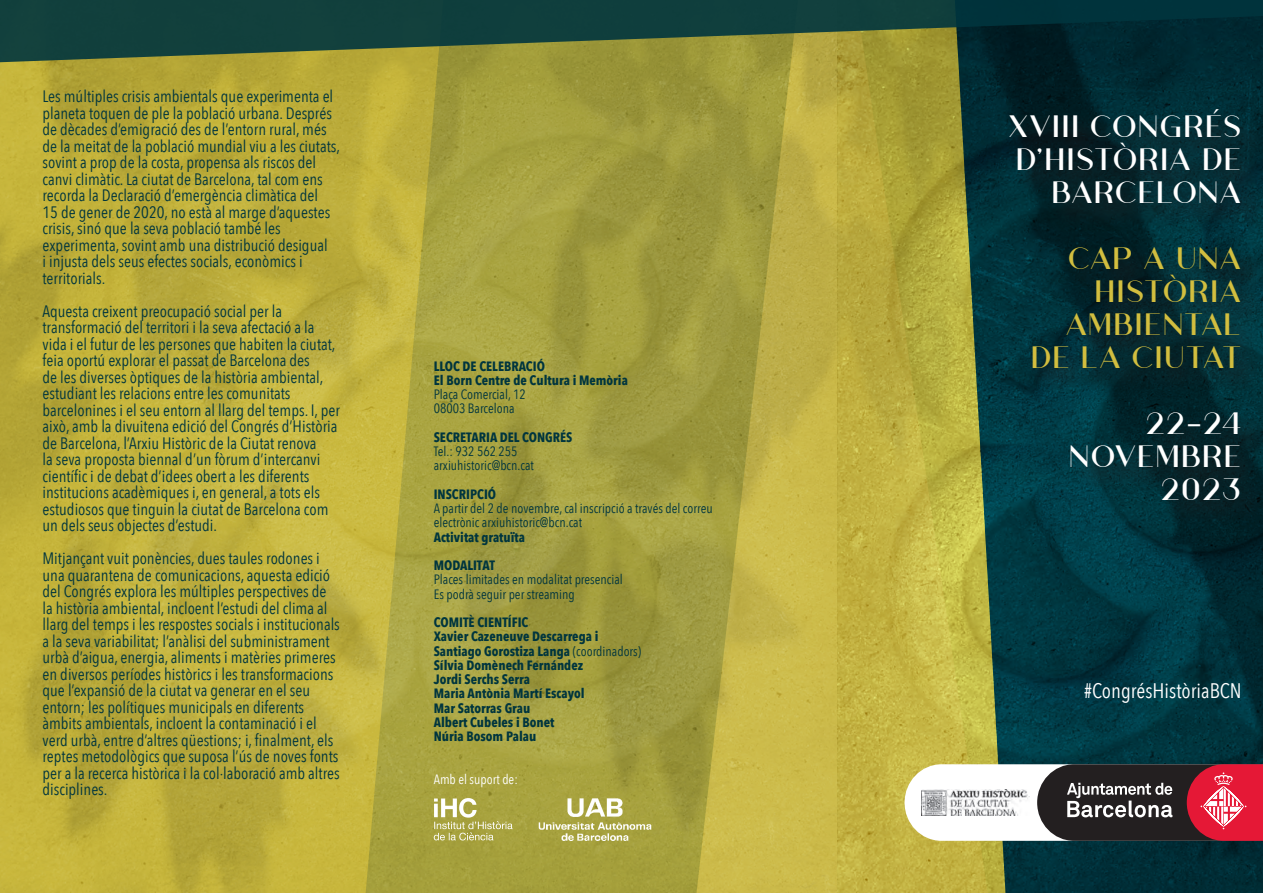
<style>
.page{position:relative;width:1263px;height:893px;background:#fff}
.page>*{position:absolute;margin:0;border:0;box-sizing:border-box;transform-origin:0 0}
.t1{font:33px/33px "Athena";color:#fff;text-align:right}
.t2{font:33px/33px "Athena";color:#d2be3f;text-align:right}
.t3{font:21px "Avenir Next Condensed";color:#fff}
.t4{font:16.5px/16.5px "Avenir Next Condensed";color:#00353e}
.t5{font:700 13.5px/14.2px "Avenir Next Condensed";color:#00353e}
.t6{font:13.5px/14.2px "Avenir Next Condensed";color:#00353e}
.t7{font:13.5px "Avenir Next Condensed";color:#fff}
.s1{font-weight:400}
</style>
<div class="page">
<img style="left:0;top:63px;width:859px;height:830px">
<img style="left:859px;top:63px;width:404px;height:830px">
<svg style="left:0;top:0;width:1263px;height:63px;background:#2d4e38"></svg>
<svg style="left:1005px;top:105px;width:258px;height:425px;background:#022c33"></svg>
<svg style="left:904px;top:764px;width:359px;height:77px"></svg>
<img style="left:922px;top:789px;width:107px;height:27px">
<img style="left:538px;top:798px;width:113px;height:42px">
<svg style="left:434px;top:798px;width:79px;height:42px;background:#b9b566"></svg>
<p class="t4" style="left:43px;top:87px;width:299px">Les múltiples crisis ambientals que experimenta el planeta toquen de ple la població urbana. Després de dècades d’emigració des de l’entorn rural, més de la meitat de la població mundial viu a les ciutats, sovint a prop de la costa, propensa als riscos del canvi climàtic. La ciutat de Barcelona, tal com ens recorda la Declaració d’emergència climàtica del<br>15 de gener de 2020, no està al marge d’aquestes crisis, sinó que la seva població també les experimenta, sovint amb una distribució desigual<br>i injusta dels seus efectes socials, econòmics i territorials.</p>
<p class="t4" style="left:43px;top:302px;width:299px">Aquesta creixent preocupació social per la transformació del territori i la seva afectació a la vida i el futur de les persones que habiten la ciutat, feia oportú explorar el passat de Barcelona des<br>de les diverses òptiques de la història ambiental, estudiant les relacions entre les comunitats barcelonines i el seu entorn al llarg del temps. I, per això, amb la divuitena edició del Congrés d’Història de Barcelona, l’Arxiu Històric de la Ciutat renova<br>la seva proposta biennal d’un fòrum d’intercanvi científic i de debat d’idees obert a les diferents institucions acadèmiques i, en general, a tots els estudiosos que tinguin la ciutat de Barcelona com un dels seus objectes d’estudi.</p>
<p class="t4" style="left:43px;top:549px;width:299px">Mitjançant vuit ponències, dues taules rodones i una quarantena de comunicacions, aquesta edició del Congrés explora les múltiples perspectives de la història ambiental, incloent l’estudi del clima al llarg del temps i les respostes socials i institucionals a la seva variabilitat; l’anàlisi del subministrament urbà d’aigua, energia, aliments i matèries primeres en diversos períodes històrics i les transformacions que l’expansió de la ciutat va generar en el seu entorn; les polítiques municipals en diferents àmbits ambientals, incloent la contaminació i el verd urbà, entre d’altres qüestions; i, finalment, els reptes metodològics que suposa l’ús de noves fonts per a la recerca històrica i la col·laboració amb altres disciplines.</p>
<p class="t5" style="left:434px;top:359px;width:196px">LLOC DE CELEBRACIÓ<br>El Born Centre de Cultura i Memòria</p>
<p class="t6" style="left:434px;top:387px;width:93px">Plaça Comercial, 12<br>08003 Barcelona</p>
<p class="t5" style="left:434px;top:430px;width:140px">SECRETARIA DEL CONGRÉS</p>
<p class="t6" style="left:434px;top:444px;width:102px">Tel.: 932 562 255 arxiuhistoric@bcn.cat</p>
<p class="t5" style="left:434px;top:487px;width:64px">INSCRIPCIÓ</p>
<p class="t6" style="left:434px;top:501px;width:281px">A partir del 2 de novembre, cal inscripció a través del correu electrònic arxiuhistoric@bcn.cat</p>
<p class="t5" style="left:434px;top:522px;width:93px;line-height:28.5px">Activitat gratuïta<br>MODALITAT</p>
<p class="t6" style="left:434px;top:572px;width:191px">Places limitades en modalitat presencial<br>Es podrà seguir per streaming</p>
<p class="t5" style="left:434px;top:615px;width:209px">COMITÈ CIENTÍFIC<br>Xavier Cazeneuve Descarrega i<br>Santiago Gorostiza Langa <span class="s1">(coordinadors)<br></span>Sílvia Domènech Fernández<br>Jordi Serchs Serra<br>Maria Antònia Martí Escayol<br>Mar Satorras Grau<br>Albert Cubeles i Bonet<br>Núria Bosom Palau</p>
<p class="t7" style="left:434px;top:767px;width:86px">Amb el suport de:</p>
<h1 class="t1" style="left:1008px;top:109px;width:235px">XVIII CONGRÉS<br>D’HISTÒRIA DE<br>BARCELONA</h1>
<h1 class="t2" style="left:1030px;top:241px;width:213px">CAP A UNA<br>HISTÒRIA<br>AMBIENTAL<br>DE LA CIUTAT</h1>
<h1 class="t1" style="left:1068px;top:406px;width:175px">22-24<br>NOVEMBRE<br>2023</h1>
<p class="t3" style="left:1084px;top:673px;width:159px">#CongrésHistòriaBCN</p>
</div>
